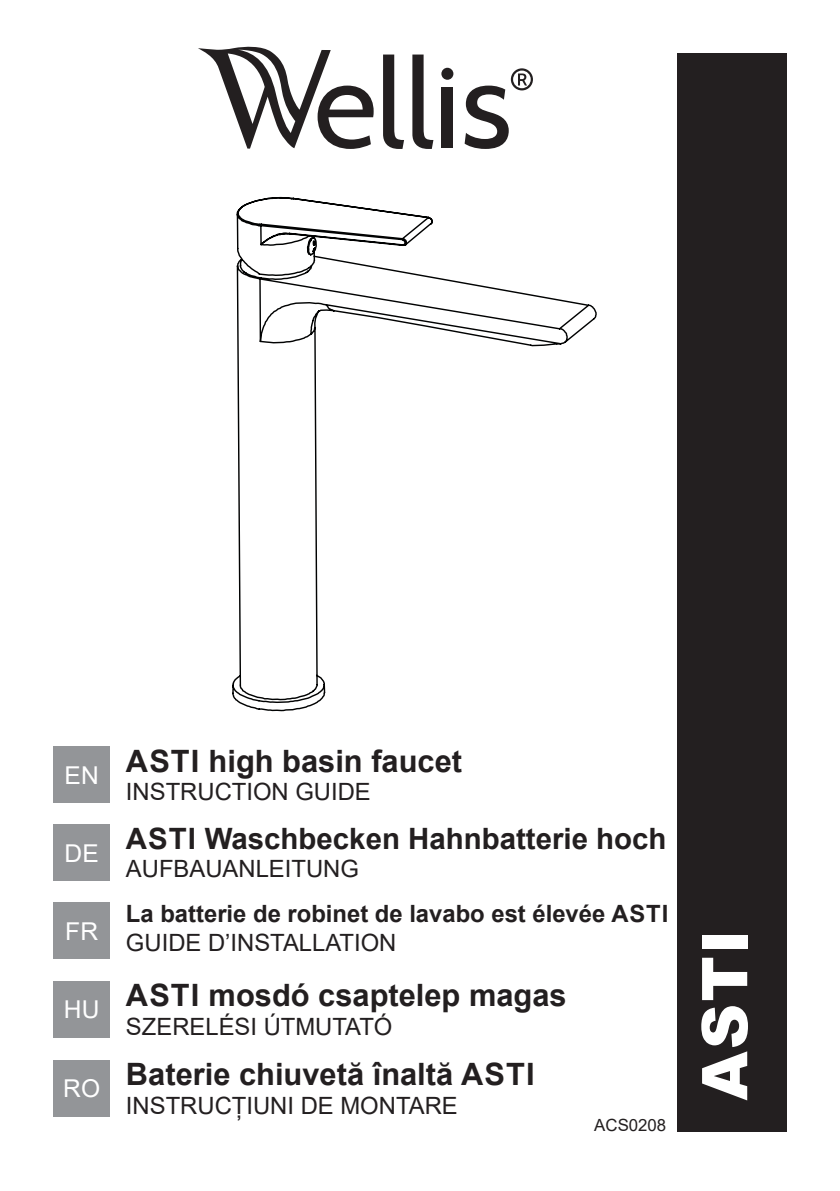
<style>
.page{position:relative;width:840px;height:1191px;background:#fff}
.page>*{position:absolute;margin:0;border:0;box-sizing:border-box;transform-origin:0 0}
.t1{font:900 63px "Arial";color:#fff}
.t2{font:700 30.8px "Arial";color:#231f20}
.t3{font:700 29.4px "Arial";color:#231f20}
.t4{font:24.6px "Arial";color:#fff}
.t5{font:23.8px "Arial";color:#231f20}
.t6{font:700 23.8px "Arial";color:#231f20}
.t7{font:16.8px "Arial";color:#231f20}
</style>
<div class="page">
<div style="left:677px;top:53px;width:109px;height:1078px;background:#231f20"></div>
<div style="left:441px;top:68px;width:12px;height:12px;background:#231f20;border-radius:50%"></div>
<svg style="left:383px;top:55px;width:21px;height:94px"></svg>
<svg style="left:412px;top:55px;width:21px;height:94px"></svg>
<div style="left:441px;top:87px;width:12px;height:61px;background:#231f20"></div>
<svg style="left:464px;top:68px;width:68px;height:81px"></svg>
<svg style="left:198px;top:46px;width:175px;height:103px"></svg>
<svg style="left:232px;top:196px;width:365px;height:516px"></svg>
<div style="left:53px;top:746px;width:57px;height:57px;background:#939598"></div>
<div style="left:53px;top:824px;width:57px;height:57px;background:#939598"></div>
<div style="left:53px;top:902px;width:57px;height:57px;background:#939598"></div>
<div style="left:53px;top:981px;width:57px;height:56px;background:#939598"></div>
<div style="left:53px;top:1059px;width:57px;height:57px;background:#939598"></div>
<p class="t4" style="left:65px;top:758px;width:36px">EN</p>
<p class="t4" style="left:65px;top:836px;width:36px">DE</p>
<p class="t4" style="left:65px;top:914px;width:34px">FR</p>
<p class="t4" style="left:64px;top:992px;width:37px">HU</p>
<p class="t4" style="left:63px;top:1071px;width:38px">RO</p>
<p class="t2" style="left:126px;top:739px;width:337px">ASTI high basin faucet</p>
<p class="t5" style="left:126px;top:775px;width:246px">INSTRUCTION GUIDE</p>
<p class="t3" style="left:126px;top:817px;width:542px">ASTI Waschbecken Hahnbatterie hoch</p>
<p class="t5" style="left:126px;top:852px;width:234px">AUFBAUANLEITUNG</p>
<p class="t6" style="left:126px;top:897px;width:543px">La batterie de robinet de lavabo est élevée ASTI</p>
<p class="t5" style="left:126px;top:926px;width:272px">GUIDE D’INSTALLATION</p>
<p class="t2" style="left:126px;top:973px;width:442px">ASTI mosdó csaptelep magas</p>
<p class="t5" style="left:126px;top:1010px;width:268px">SZERELÉSI ÚTMUTATÓ</p>
<p class="t2" style="left:126px;top:1052px;width:410px">Baterie chiuvetă înaltă ASTI</p>
<p class="t5" style="left:126px;top:1088px;width:333px">INSTRUCȚIUNI DE MONTARE</p>
<p class="t7" style="left:594px;top:1114px;width:73px">ACS0208</p>
<h1 class="t1" style="left:678px;top:1100px;width:173px;rotate:-90deg">ASTI</h1>
</div>
